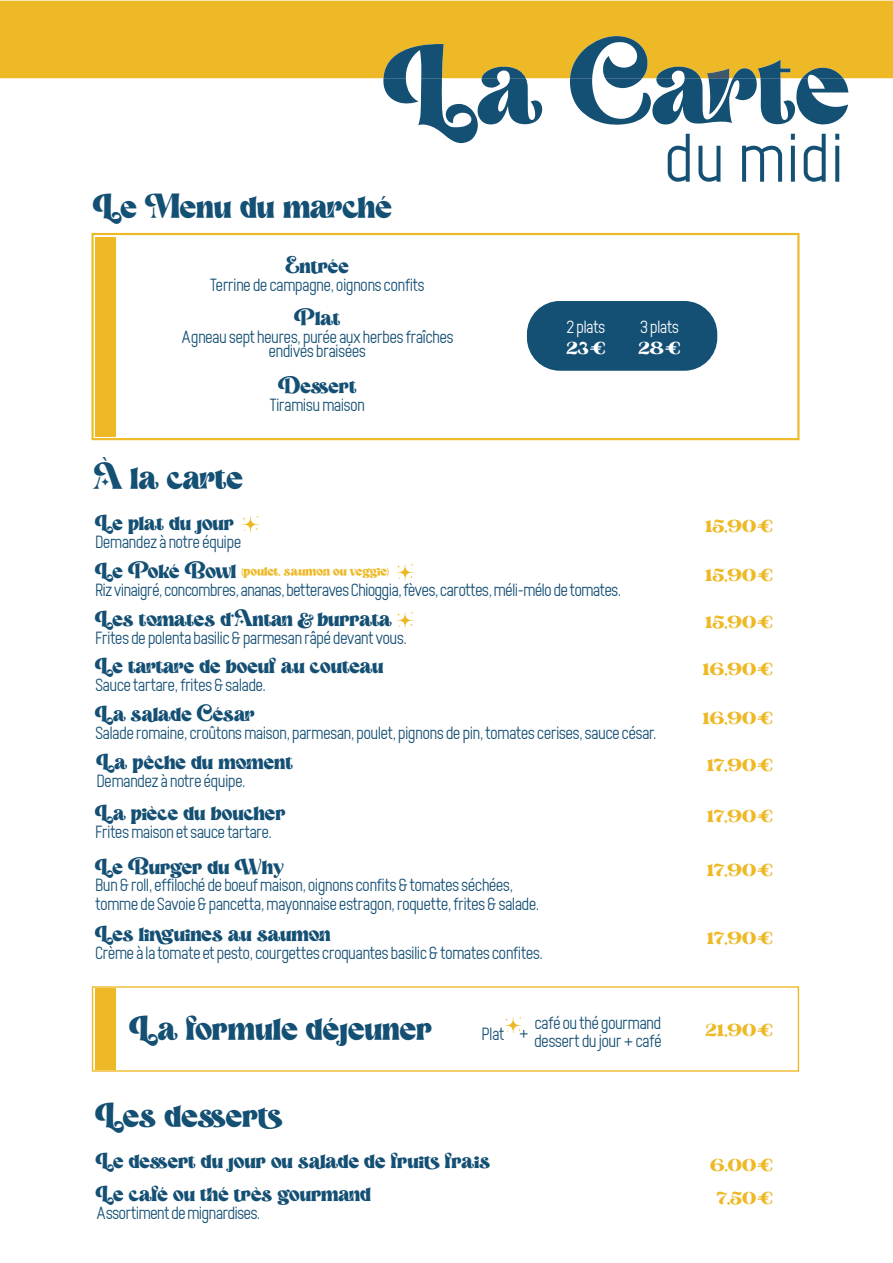
<style>
.page{position:relative;width:893px;height:1263px;background:#fff}
.page>*{position:absolute;margin:0;border:0;box-sizing:border-box;transform-origin:0 0}
.t1{font:300 66.6px "Manifest";color:#144f74}
.t2{font:33.9px "Magic Retro";color:#144f74}
.t3{font:21.6px "Magic Retro";color:#144f74}
.t4{font:21.6px "Magic Retro";color:#eeb926}
.t5{font:21.6px "Magic Retro";color:#fff}
.t6{font:300 17.1px/14px "Manifest";letter-spacing:-.04em;color:#144f74}
.t7{font:300 17.1px "Manifest";letter-spacing:-.04em;color:#fff}
.t8{font:13.5px "Magic Retro";color:#eeb926}
.s1{font-size:21.6px;color:#144f74}
</style>
<div class="page">
<div style="left:95px;top:237px;width:21px;height:200px;background:#eeb926"></div>
<div style="left:95px;top:988px;width:21px;height:82px;background:#eeb926"></div>
<div style="left:91px;top:233px;width:708px;height:207px;border:2px solid #eeb926"></div>
<div style="left:0;top:1px;width:892px;height:77px;background:#eeb926"></div>
<svg style="left:383px;top:44px;width:159px;height:99px"></svg>
<svg style="left:569px;top:36px;width:279px;height:89px"></svg>
<div style="left:527px;top:301px;width:190px;height:70px;background:#144f74;border-radius:33px"></div>
<svg style="left:241px;top:515px;width:18px;height:18px"></svg>
<svg style="left:396px;top:563px;width:18px;height:18px"></svg>
<svg style="left:396px;top:611px;width:18px;height:18px"></svg>
<svg style="left:504px;top:1016px;width:18px;height:18px"></svg>
<h2 class="t2" style="left:93px;top:184px;width:300px">Le Menu du marché</h2>
<p class="t3" style="left:285px;top:251px;width:65px">Entrée</p>
<p class="t6" style="left:210px;top:277px;width:216px">Terrine de campagne, oignons confits</p>
<p class="t3" style="left:294px;top:303px;width:48px">Plat</p>
<p class="t6" style="left:181px;top:329px;width:274px;text-align:center">Agneau sept heures, purée aux herbes fraîches endives braisées</p>
<p class="t3" style="left:278px;top:372px;width:80px">Dessert</p>
<p class="t6" style="left:269px;top:398px;width:97px">Tiramisu maison</p>
<h2 class="t2" style="left:93px;top:455px;width:151px">À la carte</h2>
<p class="t3" style="left:95px;top:508px;width:140px">Le plat du jour</p>
<p class="t6" style="left:95px;top:535px;width:148px">Demandez à notre équipe</p>
<p class="t7" style="left:566px;top:316px;width:40px">2 plats</p>
<p class="t5" style="left:566px;top:332px;width:40px">23€</p>
<p class="t8" style="left:95px;top:562px;width:295px"><span class="s1">Le Poké Bowl</span> (poulet, saumon ou veggie)</p>
<p class="t6" style="left:95px;top:582px;width:527px">Riz vinaigré, concombres, ananas, betteraves Chioggia, fèves, carottes, méli-mélo de tomates.</p>
<p class="t3" style="left:95px;top:604px;width:298px">Les tomates d’Antan &amp; burrata</p>
<p class="t6" style="left:95px;top:630px;width:313px">Frites de polenta basilic &amp; parmesan râpé devant vous.</p>
<p class="t3" style="left:95px;top:651px;width:290px">Le tartare de boeuf au couteau</p>
<p class="t6" style="left:95px;top:677px;width:172px">Sauce tartare, frites &amp; salade.</p>
<h1 class="t1" style="left:663px;top:117px;width:182px">du midi</h1>
<p class="t7" style="left:640px;top:316px;width:40px">3 plats</p>
<p class="t5" style="left:638px;top:332px;width:43px">28€</p>
<p class="t4" style="left:705px;top:511px;width:69px">15,90€</p>
<p class="t4" style="left:705px;top:559px;width:69px">15,90€</p>
<p class="t4" style="left:705px;top:607px;width:69px">15,90€</p>
<p class="t4" style="left:702px;top:654px;width:72px">16,90€</p>
<p class="t3" style="left:95px;top:700px;width:161px">La salade César</p>
<p class="t6" style="left:95px;top:726px;width:563px">Salade romaine, croûtons maison, parmesan, poulet, pignons de pin, tomates cerises, sauce césar.</p>
<p class="t3" style="left:97px;top:747px;width:198px">La pêche du moment</p>
<p class="t6" style="left:97px;top:773px;width:151px">Demandez à notre équipe.</p>
<p class="t3" style="left:95px;top:798px;width:192px">La pièce du boucher</p>
<p class="t6" style="left:95px;top:824px;width:178px">Frites maison et sauce tartare.</p>
<p class="t3" style="left:95px;top:852px;width:190px">Le Burger du Why</p>
<p class="t6" style="left:95px;top:875px;width:445px;line-height:19px">Bun &amp; roll, effiloché de boeuf maison, oignons confits &amp; tomates séchées, tomme de Savoie &amp; pancetta, mayonnaise estragon, roquette, frites &amp; salade.</p>
<p class="t3" style="left:95px;top:920px;width:237px">Les linguines au saumon</p>
<p class="t6" style="left:95px;top:946px;width:449px">Crème à la tomate et pesto, courgettes croquantes basilic &amp; tomates confites.</p>
<h2 class="t2" style="left:129px;top:1006px;width:304px">La formule déjeuner</h2>
<p class="t6" style="left:534px;top:1014px;width:129px;line-height:18px">café ou thé gourmand dessert du jour + café</p>
<p class="t6" style="left:481px;top:1026px;width:49px">Plat +</p>
<p class="t4" style="left:702px;top:703px;width:72px">16,90€</p>
<p class="t4" style="left:706px;top:750px;width:68px">17,90€</p>
<p class="t4" style="left:706px;top:801px;width:68px">17,90€</p>
<p class="t4" style="left:706px;top:855px;width:68px">17,90€</p>
<p class="t4" style="left:706px;top:922px;width:68px">17,90€</p>
<p class="t4" style="left:705px;top:1015px;width:69px">21,90€</p>
<h2 class="t2" style="left:95px;top:1093px;width:189px">Les desserts</h2>
<p class="t3" style="left:96px;top:1147px;width:396px">Le dessert du jour ou salade de fruits frais</p>
<p class="t4" style="left:710px;top:1149px;width:64px">6.00€</p>
<p class="t3" style="left:96px;top:1180px;width:277px">Le café ou thé très gourmand</p>
<p class="t6" style="left:96px;top:1206px;width:166px">Assortiment de mignardises.</p>
<p class="t4" style="left:716px;top:1182px;width:58px">7,50€</p>
</div>
